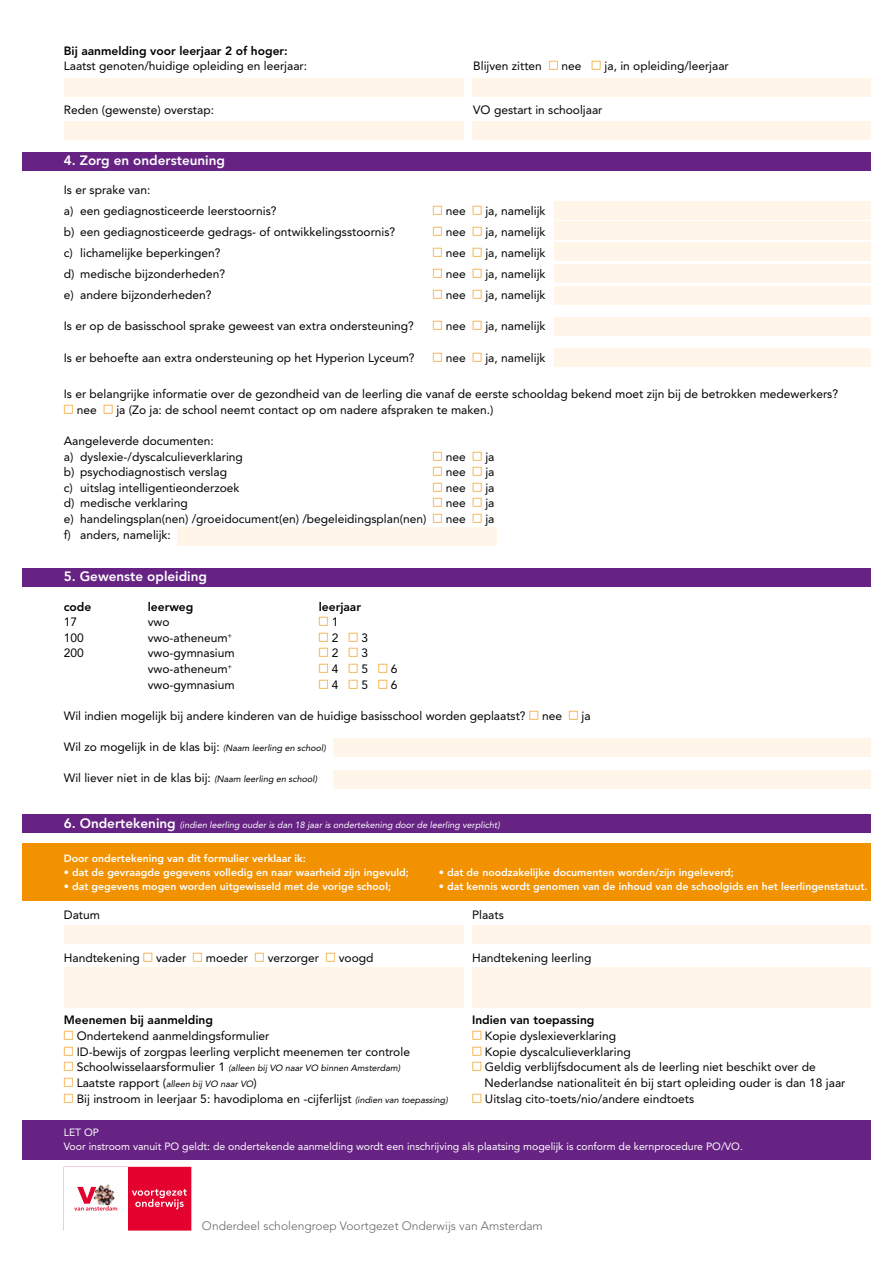
<style>
.page{position:relative;width:893px;height:1263px;background:#fff}
.page>*{position:absolute;margin:0;border:0;box-sizing:border-box;transform-origin:0 0}
.t1{font:800 13.5px "Avenir LT Std";color:#fff}
.t2{font:12px/15.6px "Avenir LT Std";color:#000}
.t3{font:800 12px "Avenir LT Std";color:#000}
.t4{font:300 12px "Avenir LT Std";color:#666665}
.t5{font:800 10.5px "Avenir LT Std";color:#fff}
.t6{font:10.5px/13.6px "Avenir LT Std";color:#fff}
.t7{font:italic 9px "Avenir LT Std";color:#000}
.t8{font:italic 9px "Avenir LT Std";color:#fff}
.s1{font-style:italic;font-size:9px}
.s2{font-weight:800;font-style:normal;font-size:13.5px}
.s3{font-style:normal;font-size:12px}
</style>
<div class="page">
<div style="left:0;top:1120px;width:893px;height:39px;background:#662383"></div>
<div style="left:0;top:815px;width:893px;height:18px;background:#662383"></div>
<div style="left:0;top:843px;width:893px;height:58px;background:#f39200"></div>
<div style="left:0;top:568px;width:893px;height:18px;background:#662383"></div>
<div style="left:64px;top:925px;width:399px;height:18px;background:#fff5e9"></div>
<div style="left:64px;top:968px;width:399px;height:40px;background:#fff5e9"></div>
<div style="left:472px;top:925px;width:400px;height:18px;background:#fff5e9"></div>
<div style="left:472px;top:968px;width:400px;height:40px;background:#fff5e9"></div>
<svg style="left:74px;top:1167px;width:117px;height:63px"></svg>
<img style="left:94px;top:1185px;width:21px;height:20px">
<div style="left:333px;top:739px;width:539px;height:18px;background:#fff5e9"></div>
<div style="left:333px;top:770px;width:539px;height:18px;background:#fff5e9"></div>
<div style="left:64px;top:79px;width:399px;height:18px;background:#fff5e9"></div>
<div style="left:64px;top:121px;width:399px;height:18px;background:#fff5e9"></div>
<div style="left:472px;top:79px;width:400px;height:18px;background:#fff5e9"></div>
<div style="left:472px;top:121px;width:400px;height:18px;background:#fff5e9"></div>
<div style="left:0;top:152px;width:893px;height:18px;background:#662383"></div>
<div style="left:554px;top:202px;width:318px;height:18px;background:#fff5e9"></div>
<div style="left:554px;top:222px;width:318px;height:18px;background:#fff5e9"></div>
<div style="left:554px;top:243px;width:318px;height:18px;background:#fff5e9"></div>
<div style="left:554px;top:265px;width:318px;height:18px;background:#fff5e9"></div>
<div style="left:554px;top:286px;width:318px;height:18px;background:#fff5e9"></div>
<div style="left:554px;top:318px;width:318px;height:18px;background:#fff5e9"></div>
<div style="left:554px;top:348px;width:318px;height:18px;background:#fff5e9"></div>
<div style="left:177px;top:527px;width:320px;height:18px;background:#fff5e9"></div>
<div style="left:872px;top:0;width:21px;height:1263px;background:#fff"></div>
<div style="left:0;top:0;width:21px;height:1263px;background:#fff"></div>
<p class="t3" style="left:64px;top:44px;width:225px">Bij aanmelding voor leerjaar 2 of hoger:</p>
<p class="t2" style="left:64px;top:59px;width:245px">Laatst genoten/huidige opleiding en leerjaar:</p>
<p class="t2" style="left:473px;top:59px;width:70px">Blijven zitten</p>
<p class="t2" style="left:562px;top:59px;width:22px">nee</p>
<p class="t2" style="left:605px;top:59px;width:126px">ja, in opleiding/leerjaar</p>
<p class="t2" style="left:64px;top:102px;width:152px">Reden (gewenste) overstap:</p>
<p class="t2" style="left:473px;top:102px;width:131px">VO gestart in schooljaar</p>
<p class="t1" style="left:64px;top:152px;width:163px">4. Zorg en ondersteuning</p>
<p class="t2" style="left:64px;top:180px;width:214px;line-height:21px">Is er sprake van:<br>a) een gediagnosticeerde leerstoornis?</p>
<p class="t2" style="left:446px;top:203px;width:22px">nee</p>
<p class="t2" style="left:485px;top:203px;width:62px">ja, namelijk</p>
<p class="t2" style="left:64px;top:224px;width:333px">b) een gediagnosticeerde gedrags- of ontwikkelingsstoornis?</p>
<p class="t2" style="left:446px;top:224px;width:22px">nee</p>
<p class="t2" style="left:485px;top:224px;width:62px">ja, namelijk</p>
<p class="t2" style="left:64px;top:245px;width:158px">c) lichamelijke beperkingen?</p>
<p class="t2" style="left:446px;top:245px;width:22px">nee</p>
<p class="t2" style="left:485px;top:245px;width:62px">ja, namelijk</p>
<p class="t2" style="left:64px;top:266px;width:163px">d) medische bijzonderheden?</p>
<p class="t2" style="left:446px;top:266px;width:22px">nee</p>
<p class="t2" style="left:485px;top:266px;width:62px">ja, namelijk</p>
<p class="t2" style="left:64px;top:287px;width:149px">e) andere bijzonderheden?</p>
<p class="t2" style="left:446px;top:287px;width:22px">nee</p>
<p class="t2" style="left:485px;top:287px;width:62px">ja, namelijk</p>
<p class="t2" style="left:64px;top:318px;width:352px">Is er op de basisschool sprake geweest van extra ondersteuning?</p>
<p class="t2" style="left:446px;top:318px;width:22px">nee</p>
<p class="t2" style="left:485px;top:318px;width:62px">ja, namelijk</p>
<p class="t2" style="left:64px;top:350px;width:352px">Is er behoefte aan extra ondersteuning op het Hyperion Lyceum?</p>
<p class="t2" style="left:446px;top:350px;width:22px">nee</p>
<p class="t2" style="left:485px;top:350px;width:62px">ja, namelijk</p>
<p class="t2" style="left:77px;top:386px;width:763px;text-indent:-13px">Is er belangrijke informatie over de gezondheid van de leerling die vanaf de eerste schooldag bekend moet zijn bij de betrokken medewerkers? nee</p>
<p class="t2" style="left:116px;top:402px;width:379px">ja (Zo ja: de school neemt contact op om nadere afspraken te maken.)</p>
<p class="t2" style="left:64px;top:433px;width:181px">Aangeleverde documenten:<br>a) dyslexie-/dyscalculieverklaring</p>
<p class="t2" style="left:446px;top:449px;width:22px">nee</p>
<p class="t2" style="left:485px;top:449px;width:11px">ja</p>
<p class="t2" style="left:64px;top:464px;width:165px">b) psychodiagnostisch verslag</p>
<p class="t2" style="left:446px;top:464px;width:22px">nee</p>
<p class="t2" style="left:485px;top:464px;width:11px">ja</p>
<p class="t2" style="left:64px;top:480px;width:177px">c) uitslag intelligentieonderzoek</p>
<p class="t2" style="left:446px;top:480px;width:22px">nee</p>
<p class="t2" style="left:485px;top:480px;width:11px">ja</p>
<p class="t2" style="left:64px;top:495px;width:126px">d) medische verklaring</p>
<p class="t2" style="left:446px;top:495px;width:22px">nee</p>
<p class="t2" style="left:485px;top:495px;width:11px">ja</p>
<p class="t2" style="left:64px;top:511px;width:364px">e) handelingsplan(nen) /groeidocument(en) /begeleidingsplan(nen)</p>
<p class="t2" style="left:446px;top:511px;width:22px">nee</p>
<p class="t2" style="left:485px;top:511px;width:11px">ja</p>
<p class="t2" style="left:64px;top:527px;width:109px">f) anders, namelijk:</p>
<p class="t1" style="left:64px;top:569px;width:145px">5. Gewenste opleiding</p>
<p class="t3" style="left:64px;top:599px;width:29px">code</p>
<p class="t3" style="left:148px;top:599px;width:47px">leerweg</p>
<p class="t3" style="left:319px;top:599px;width:44px">leerjaar</p>
<p class="t2" style="left:64px;top:614px;width:15px">17</p>
<p class="t2" style="left:148px;top:614px;width:23px">vwo</p>
<p class="t2" style="left:332px;top:614px;width:8px">1</p>
<p class="t2" style="left:64px;top:630px;width:22px">100</p>
<p class="t2" style="left:148px;top:630px;width:86px">vwo-atheneum<sup>+</sup></p>
<p class="t2" style="left:332px;top:630px;width:8px">2</p>
<p class="t2" style="left:361px;top:630px;width:8px">3</p>
<p class="t2" style="left:64px;top:645px;width:22px">200</p>
<p class="t2" style="left:148px;top:645px;width:88px">vwo-gymnasium</p>
<p class="t2" style="left:332px;top:645px;width:8px">2</p>
<p class="t2" style="left:361px;top:645px;width:8px">3</p>
<p class="t2" style="left:148px;top:661px;width:86px">vwo-atheneum<sup>+</sup></p>
<p class="t2" style="left:332px;top:661px;width:8px">4</p>
<p class="t2" style="left:361px;top:661px;width:8px">5</p>
<p class="t2" style="left:391px;top:661px;width:8px">6</p>
<p class="t2" style="left:148px;top:677px;width:88px">vwo-gymnasium</p>
<p class="t2" style="left:332px;top:677px;width:8px">4</p>
<p class="t2" style="left:361px;top:677px;width:8px">5</p>
<p class="t2" style="left:391px;top:677px;width:8px">6</p>
<p class="t2" style="left:64px;top:708px;width:463px">Wil indien mogelijk bij andere kinderen van de huidige basisschool worden geplaatst?</p>
<p class="t2" style="left:542px;top:708px;width:22px">nee</p>
<p class="t2" style="left:582px;top:708px;width:11px">ja</p>
<p class="t2" style="left:64px;top:739px;width:264px">Wil zo mogelijk in de klas bij: <span class="s1">(Naam leerling en school)</span></p>
<p class="t2" style="left:64px;top:770px;width:255px">Wil liever niet in de klas bij: <span class="s1">(Naam leerling en school)</span></p>
<p class="t8" style="left:64px;top:819px;width:438px"><span class="s2">6. Ondertekening</span> (indien leerling ouder is dan 18 jaar is ondertekening door de leerling verplicht)</p>
<p class="t5" style="left:64px;top:853px;width:244px">Door ondertekening van dit formulier verklaar ik:</p>
<p class="t5" style="left:64px;top:866px;width:347px">• dat de gevraagde gegevens volledig en naar waarheid zijn ingevuld;</p>
<p class="t5" style="left:439px;top:866px;width:297px">• dat de noodzakelijke documenten worden/zijn ingeleverd;</p>
<p class="t5" style="left:64px;top:880px;width:329px">• dat gegevens mogen worden uitgewisseld met de vorige school;</p>
<p class="t5" style="left:439px;top:880px;width:430px">• dat kennis wordt genomen van de inhoud van de schoolgids en het leerlingenstatuut.</p>
<p class="t2" style="left:64px;top:907px;width:38px">Datum</p>
<p class="t2" style="left:472px;top:907px;width:33px">Plaats</p>
<p class="t2" style="left:64px;top:950px;width:78px">Handtekening</p>
<p class="t2" style="left:156px;top:950px;width:32px">vader</p>
<p class="t2" style="left:206px;top:950px;width:44px">moeder</p>
<p class="t2" style="left:268px;top:950px;width:53px">verzorger</p>
<p class="t2" style="left:339px;top:950px;width:36px">voogd</p>
<p class="t2" style="left:472px;top:950px;width:121px">Handtekening leerling</p>
<p class="t3" style="left:64px;top:1013px;width:151px">Meenemen bij aanmelding</p>
<p class="t3" style="left:472px;top:1013px;width:124px">Indien van toepassing</p>
<p class="t2" style="left:77px;top:1028px;width:194px">Ondertekend aanmeldingsformulier</p>
<p class="t2" style="left:485px;top:1028px;width:133px">Kopie dyslexieverklaring</p>
<p class="t2" style="left:77px;top:1044px;width:335px">ID-bewijs of zorgpas leerling verplicht meenemen ter controle</p>
<p class="t2" style="left:485px;top:1044px;width:147px">Kopie dyscalculieverklaring</p>
<p class="t7" style="left:77px;top:1063px;width:325px"><span class="s3">Schoolwisselaarsformulier 1</span> (alleen bij VO naar VO binnen Amsterdam)</p>
<p class="t2" style="left:485px;top:1059px;width:332px">Geldig verblijfsdocument als de leerling niet beschikt over de</p>
<p class="t7" style="left:77px;top:1078px;width:182px"><span class="s3">Laatste rapport (</span>alleen bij VO naar VO<span class="s3">)</span></p>
<p class="t2" style="left:484px;top:1075px;width:362px">Nederlandse nationaliteit én bij start opleiding ouder is dan 18 jaar</p>
<p class="t2" style="left:77px;top:1090px;width:373px">Bij instroom in leerjaar 5: havodiploma en -cijferlijst <span class="s1">(indien van toepassing)</span></p>
<p class="t2" style="left:485px;top:1090px;width:211px">Uitslag cito-toets/nio/andere eindtoets</p>
<p class="t6" style="left:64px;top:1126px;width:681px">LET OP<br>Voor instroom vanuit PO geldt: de ondertekende aanmelding wordt een inschrijving als plaatsing mogelijk is conform de kernprocedure PO/VO.</p>
<p class="t4" style="left:202px;top:1218px;width:342px">Onderdeel scholengroep Voortgezet Onderwijs van Amsterdam</p>
</div>
